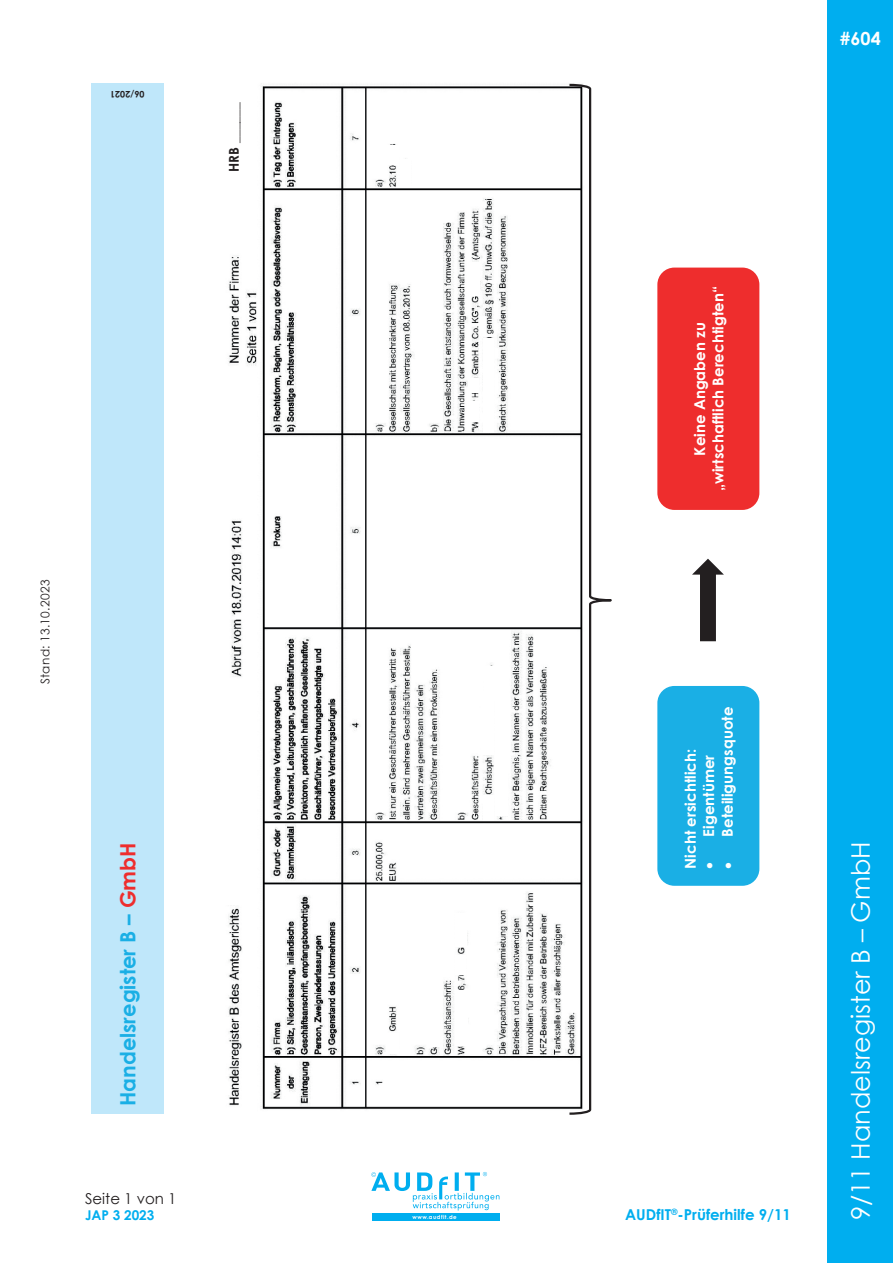
<style>
.page{position:relative;width:893px;height:1263px;background:#fff}
.page>*{position:absolute;margin:0;border:0;box-sizing:border-box;transform-origin:0 0}
.t1{font:25.5px "Century Gothic";color:#fff}
.t2{font:700 21px "Century Gothic";color:#1aafe5}
.t3{font:700 18px "Century Gothic";color:#fff}
.t4{font:700 15px/18.3px "Century Gothic";color:#fff;text-align:center}
.t5{font:700 15px "Century Gothic";color:#00aeef}
.t6{font:15px "Century Gothic";color:#231f20}
.t7{font:700 13.5px "Century Gothic";color:#231f20}
.t8{font:700 13.5px "Century Gothic";color:#00aeef}
.t9{font:12px "Century Gothic";letter-spacing:.04em;color:#231f20}
.t10{font:700 9px "Century Gothic";color:#231f20}
.t11{font:700 5.55px "Century Gothic";letter-spacing:.09em;color:#fff}
.s1{color:#ee2d2d}
</style>
<div class="page">
<div style="left:91px;top:115px;width:72px;height:999px;background:#bfe7fa"></div>
<div style="left:100px;top:83px;width:55px;height:32px;background:#bfe7fa"></div>
<div style="left:91px;top:83px;width:9px;height:32px;background:#bfe7fa"></div>
<div style="left:155px;top:83px;width:8px;height:32px;background:#bfe7fa"></div>
<img style="left:228px;top:83px;width:339px;height:1027px">
<svg style="left:567px;top:83px;width:45px;height:1032px"></svg>
<div style="left:427px;top:1006px;width:13px;height:41px;background:#fff"></div>
<div style="left:455px;top:991px;width:13px;height:55px;background:#fff"></div>
<div style="left:219px;top:84px;width:29px;height:106px;background:#fff"></div>
<div style="left:455px;top:955px;width:11px;height:20px;background:#fff"></div>
<div style="left:386px;top:1033px;width:13px;height:20px;background:#fff"></div>
<div style="left:455px;top:913px;width:12px;height:33px;background:#fff"></div>
<div style="left:483px;top:795px;width:10px;height:26px;background:#fff"></div>
<div style="left:484px;top:666px;width:10px;height:34px;background:#fff"></div>
<div style="left:481px;top:693px;width:12px;height:62px;background:#fff"></div>
<div style="left:495px;top:769px;width:12px;height:47px;background:#fff"></div>
<div style="left:657px;top:686px;width:102px;height:200px;background:#1aafe5;border-radius:17px"></div>
<div style="left:657px;top:268px;width:102px;height:242px;background:#ee2d2d;border-radius:17px"></div>
<div style="left:468px;top:401px;width:11px;height:20px;background:#fff"></div>
<svg style="left:692px;top:559px;width:32px;height:82px"></svg>
<div style="left:468px;top:378px;width:11px;height:15px;background:#fff"></div>
<div style="left:386px;top:145px;width:13px;height:19px;background:#fff"></div>
<div style="left:469px;top:262px;width:11px;height:34px;background:#fff"></div>
<div style="left:483px;top:338px;width:10px;height:95px;background:#fff"></div>
<div style="left:218px;top:799px;width:28px;height:106px;background:#fff"></div>
<div style="left:400px;top:160px;width:11px;height:28px;background:#fff"></div>
<div style="left:827px;top:0;width:66px;height:1263px;background:#00aeef"></div>
<div style="left:372px;top:1213px;width:127px;height:8px;background:#00aeef"></div>
<svg style="left:371px;top:1172px;width:128px;height:38px"></svg>
<p class="t10" style="left:145px;top:101px;width:36px;rotate:-180deg">60 /2021</p>
<p class="t7" style="left:224px;top:172px;width:71px;rotate:-90deg">HRB ______</p>
<p class="t4" style="left:690px;top:491px;width:207px;rotate:-90deg">Keine Angaben zu „wirtschaftlich Berechtigten“</p>
<p class="t9" style="left:37px;top:684px;width:106px;rotate:-90deg">Stand: 13.10.2023</p>
<h2 class="t2" style="left:112px;top:1106px;width:265px;rotate:-90deg">Handelsregister B – <span class="s1">GmbH</span></h2>
<p class="t4" style="left:717px;top:868px;width:164px;rotate:-90deg">• Beteiligungsquote</p>
<p class="t4" style="left:681px;top:868px;width:121px;rotate:-90deg">Nicht ersichtlich:</p>
<p class="t4" style="left:699px;top:868px;width:115px;rotate:-90deg">• Eigentümer</p>
<p class="t6" style="left:85px;top:1188px;width:93px">Seite 1 von 1</p>
<p class="t8" style="left:85px;top:1205px;width:71px">JAP 3 2023</p>
<p class="t5" style="left:625px;top:1203px;width:167px">AUDfIT<sup>®</sup>-Prüferhilfe 9/11</p>
<p class="t11" style="left:412px;top:1213px;width:46px">www.audfit.de</p>
<p class="t3" style="left:840px;top:24px;width:43px">#604</p>
<h1 class="t1" style="left:843px;top:1220px;width:380px;rotate:-90deg">9/11 Handelsregister B – GmbH</h1>
</div>
